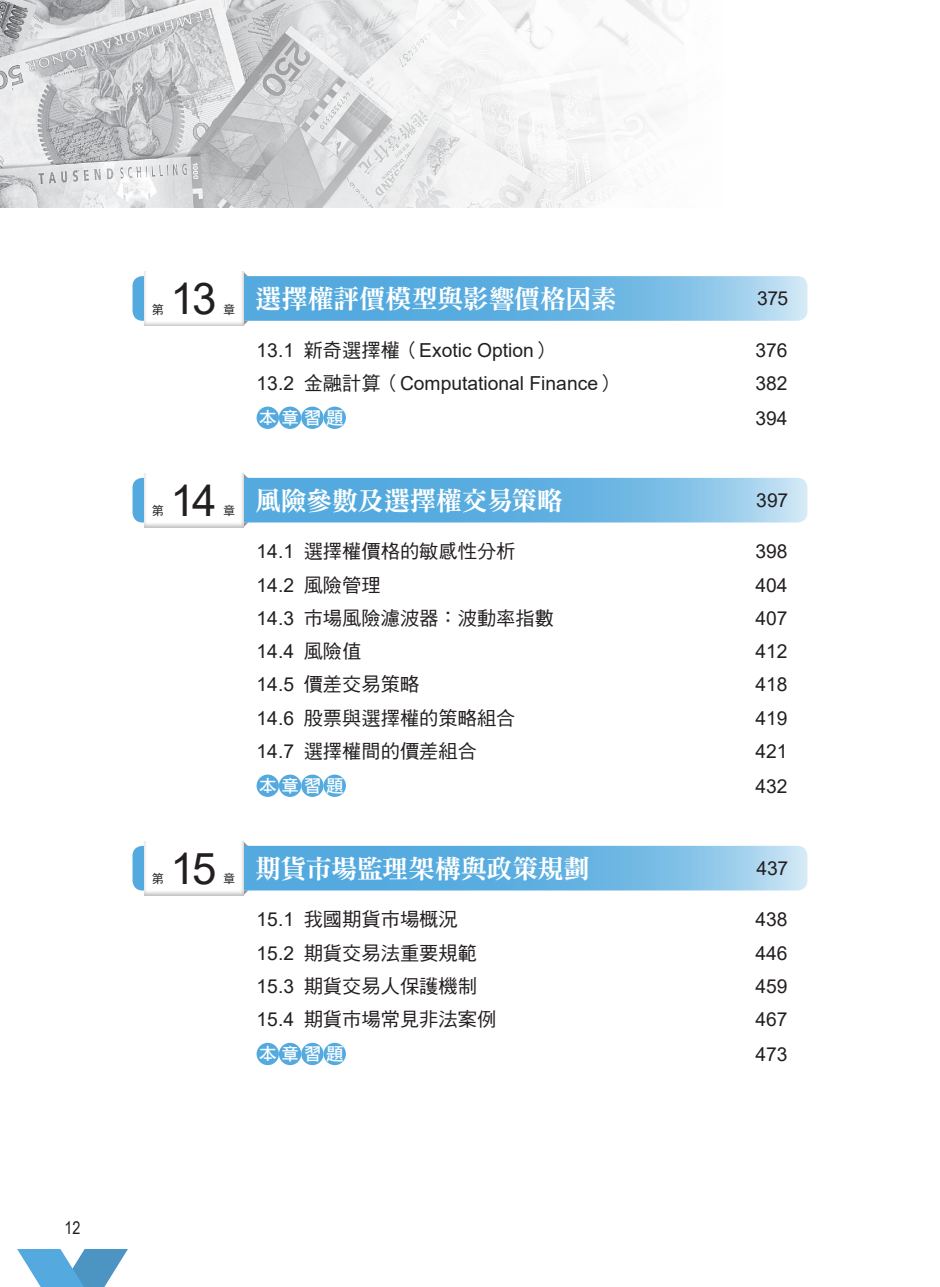
<style>
.page{position:relative;width:940px;height:1287px;background:#fff}
.page>*{position:absolute;margin:0;border:0;box-sizing:border-box;transform-origin:0 0}
.t1{font:43.75px "Arial";color:#231f20}
.t2{font:26.25px "DF Ming Std W9";letter-spacing:-.02em;color:#fff}
.t3{font:19.25px "Arial";color:#231f20}
.t4{font:19.25px "DF Hei Std W5";color:#231f20}
.t5{font:17.5px "DF Hei Std W7";letter-spacing:.275em;color:#fff}
.t6{font:17.5px "Arial Narrow";color:#231f20}
.t7{font:12.25px "DF Hei Std W5";color:#231f20}
.s1{font-family:"DF Hei Std W5"}
.s2{font-family:"Arial"}
</style>
<div class="page">
<svg style="left:17px;top:1249px;width:111px;height:38px"></svg>
<svg style="left:132px;top:276px;width:675px;height:45px;background:#6eb7e3"></svg>
<div style="left:142px;top:268px;width:104px;height:59px;background:#231f20;opacity:.3"></div>
<div style="left:256px;top:407px;width:23px;height:22px;background:#54aadf;border-radius:50%"></div>
<div style="left:279px;top:407px;width:22px;height:22px;background:#54aadf;border-radius:50%"></div>
<div style="left:301px;top:407px;width:22px;height:22px;background:#54aadf;border-radius:50%"></div>
<div style="left:323px;top:407px;width:23px;height:22px;background:#54aadf;border-radius:50%"></div>
<svg style="left:132px;top:478px;width:675px;height:44px;background:#6db6e3"></svg>
<div style="left:142px;top:470px;width:104px;height:59px;background:#231f20;opacity:.3"></div>
<div style="left:256px;top:774px;width:23px;height:23px;background:#54aadf;border-radius:50%"></div>
<div style="left:279px;top:774px;width:22px;height:23px;background:#54aadf;border-radius:50%"></div>
<div style="left:301px;top:774px;width:22px;height:23px;background:#54aadf;border-radius:50%"></div>
<div style="left:323px;top:774px;width:23px;height:23px;background:#54aadf;border-radius:50%"></div>
<svg style="left:132px;top:846px;width:675px;height:44px;background:#6db6e3"></svg>
<div style="left:142px;top:838px;width:104px;height:59px;background:#231f20;opacity:.3"></div>
<div style="left:256px;top:1043px;width:23px;height:22px;background:#54aadf;border-radius:50%"></div>
<div style="left:279px;top:1043px;width:22px;height:22px;background:#54aadf;border-radius:50%"></div>
<div style="left:301px;top:1043px;width:22px;height:22px;background:#54aadf;border-radius:50%"></div>
<div style="left:323px;top:1043px;width:23px;height:22px;background:#54aadf;border-radius:50%"></div>
<img style="left:0;top:0;width:682px;height:208px">
<p class="t6" style="left:65px;top:1215px;width:17px">12</p>
<p class="t7" style="left:152px;top:302px;width:14px">第</p>
<h1 class="t1" style="left:170px;top:269px;width:47px">13</h1>
<p class="t7" style="left:223px;top:302px;width:14px">章</p>
<h2 class="t2" style="left:255px;top:284px;width:363px">選擇權評價模型與影響價格因素</h2>
<p class="t3" style="left:757px;top:285px;width:33px">375</p>
<p class="t3" style="left:256px;top:337px;width:298px">13.1 <span class="s1">新奇選擇權（</span>Exotic Option<span class="s1">）</span></p>
<p class="t3" style="left:755px;top:337px;width:34px">376</p>
<p class="t3" style="left:256px;top:370px;width:362px">13.2 <span class="s1">金融計算（</span>Computational Finance<span class="s1">）</span></p>
<p class="t3" style="left:755px;top:370px;width:34px">382</p>
<p class="t5" style="left:259px;top:408px;width:86px">本章習題</p>
<p class="t3" style="left:755px;top:405px;width:34px">394</p>
<p class="t7" style="left:152px;top:504px;width:14px">第</p>
<h1 class="t1" style="left:170px;top:470px;width:48px">14</h1>
<p class="t7" style="left:223px;top:504px;width:14px">章</p>
<h2 class="t2" style="left:255px;top:486px;width:309px">風險參數及選擇權交易策略</h2>
<p class="t3" style="left:756px;top:487px;width:33px">397</p>
<p class="t4" style="left:256px;top:541px;width:260px"><span class="s2">14.1</span> 選擇權價格的敏感性分析</p>
<p class="t3" style="left:755px;top:538px;width:34px">398</p>
<p class="t3" style="left:256px;top:572px;width:126px">14.2 <span class="s1">風險管理</span></p>
<p class="t3" style="left:755px;top:572px;width:34px">404</p>
<p class="t4" style="left:256px;top:607px;width:299px"><span class="s2">14.3</span> 市場風險濾波器：波動率指數</p>
<p class="t3" style="left:755px;top:605px;width:34px">407</p>
<p class="t3" style="left:256px;top:638px;width:106px">14.4 <span class="s1">風險值</span></p>
<p class="t3" style="left:755px;top:638px;width:34px">412</p>
<p class="t4" style="left:256px;top:674px;width:164px"><span class="s2">14.5</span> 價差交易策略</p>
<p class="t3" style="left:755px;top:671px;width:34px">418</p>
<p class="t4" style="left:256px;top:707px;width:260px"><span class="s2">14.6</span> 股票與選擇權的策略組合</p>
<p class="t3" style="left:755px;top:704px;width:34px">419</p>
<p class="t4" style="left:256px;top:740px;width:222px"><span class="s2">14.7</span> 選擇權間的價差組合</p>
<p class="t3" style="left:755px;top:738px;width:34px">421</p>
<p class="t5" style="left:259px;top:776px;width:86px">本章習題</p>
<p class="t3" style="left:755px;top:773px;width:34px">432</p>
<p class="t7" style="left:152px;top:872px;width:14px">第</p>
<h1 class="t1" style="left:170px;top:838px;width:48px">15</h1>
<p class="t7" style="left:223px;top:872px;width:14px">章</p>
<h2 class="t2" style="left:255px;top:854px;width:336px">期貨市場監理架構與政策規劃</h2>
<p class="t3" style="left:756px;top:855px;width:33px">437</p>
<p class="t4" style="left:256px;top:909px;width:203px"><span class="s2">15.1</span> 我國期貨市場概況</p>
<p class="t3" style="left:755px;top:906px;width:34px">438</p>
<p class="t4" style="left:256px;top:942px;width:222px"><span class="s2">15.2</span> 期貨交易法重要規範</p>
<p class="t3" style="left:755px;top:939px;width:34px">446</p>
<p class="t4" style="left:256px;top:975px;width:222px"><span class="s2">15.3</span> 期貨交易人保護機制</p>
<p class="t3" style="left:755px;top:973px;width:34px">459</p>
<p class="t4" style="left:256px;top:1009px;width:241px"><span class="s2">15.4</span> 期貨市場常見非法案例</p>
<p class="t3" style="left:755px;top:1006px;width:34px">467</p>
<p class="t5" style="left:259px;top:1044px;width:86px">本章習題</p>
<p class="t3" style="left:755px;top:1041px;width:34px">473</p>
</div>
